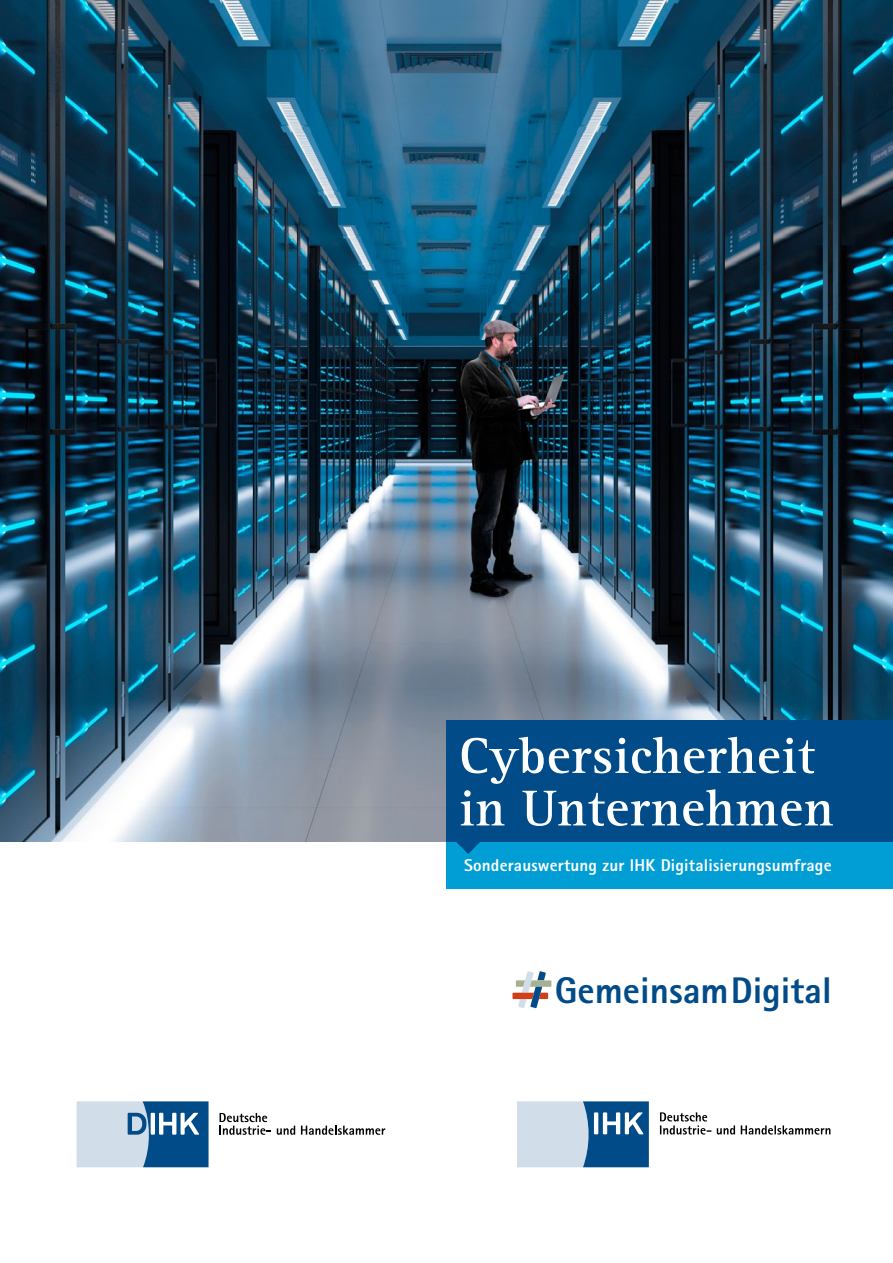
<style>
.page{position:relative;width:893px;height:1263px;background:#fff}
.page>*{position:absolute;margin:0;border:0;box-sizing:border-box;transform-origin:0 0}
.t1{font:700 52.05px/52.5px "Agfa Rotis Serif";letter-spacing:.01em;color:#fff}
.t2{font:800 37.05px "Agfa Rotis Sans Serif";color:#004b88}
.t3{font:800 17.1px "Agfa Rotis Sans Serif";letter-spacing:.01em;color:#fff}
</style>
<div class="page">
<img style="left:0;top:0;width:893px;height:842px">
<svg style="left:277px;top:1125px;width:18px;height:10px"></svg>
<svg style="left:301px;top:1125px;width:84px;height:10px"></svg>
<svg style="left:219px;top:1113px;width:52px;height:22px"></svg>
<svg style="left:77px;top:1101px;width:132px;height:66px;background:#7aa0c0"></svg>
<div style="left:446px;top:720px;width:447px;height:122px;background:#004b88"></div>
<div style="left:446px;top:842px;width:447px;height:47px;background:#009ed4"></div>
<svg style="left:456px;top:842px;width:24px;height:12px"></svg>
<svg style="left:512px;top:971px;width:39px;height:37px"></svg>
<svg style="left:517px;top:1101px;width:132px;height:66px;background:#80a4c3"></svg>
<svg style="left:660px;top:1112px;width:170px;height:22px"></svg>
<h1 class="t1" style="left:459px;top:730px;width:376px">Cybersicherheit in Unternehmen</h1>
<p class="t3" style="left:464px;top:854px;width:369px">Sonderauswertung zur IHK Digitalisierungsumfrage</p>
<p class="t2" style="left:555px;top:966px;width:278px">GemeinsamDigital</p>
</div>
